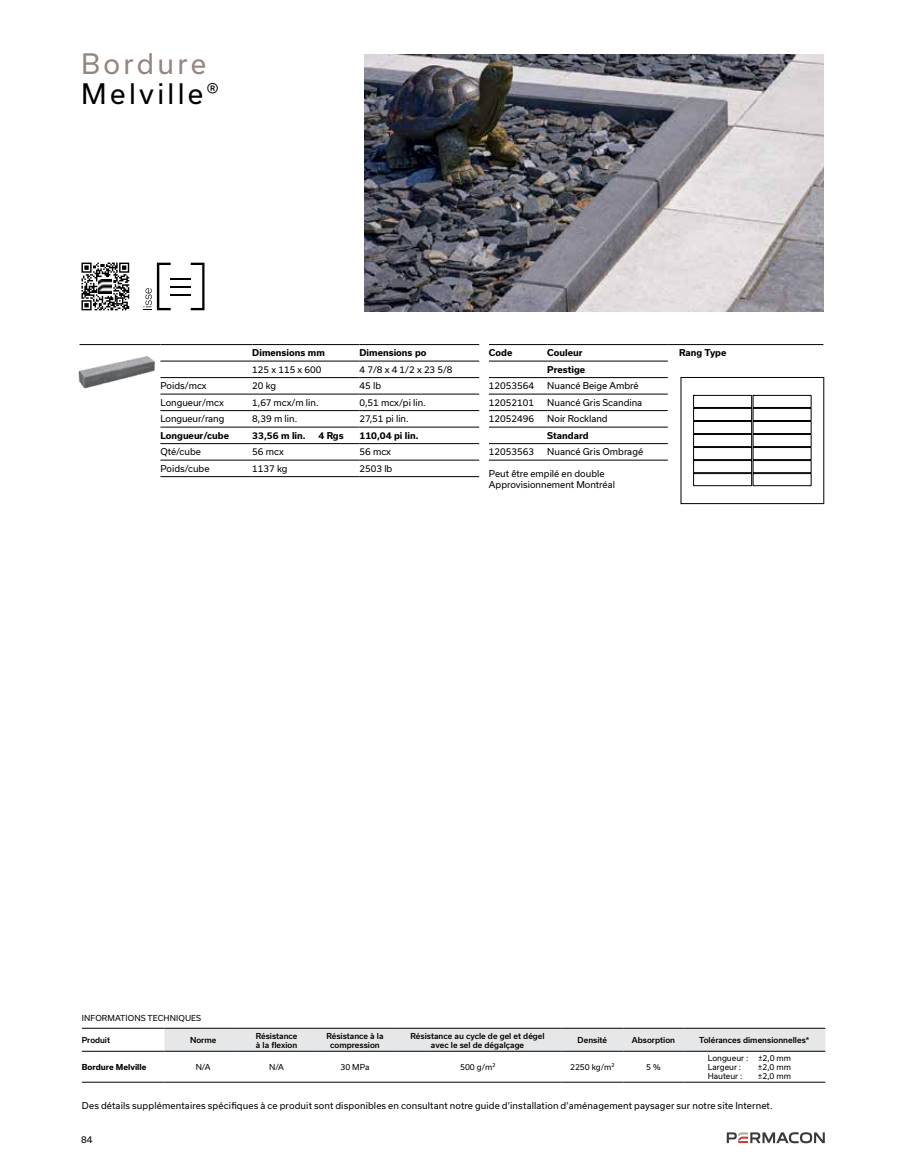
<style>
.page{position:relative;width:905px;height:1175px;background:#fff}
.page>*{position:absolute;margin:0;border:0;box-sizing:border-box;transform-origin:0 0}
.t1{font:27px "Usual";letter-spacing:.125em;color:#000}
.t2{font:27px "Usual";letter-spacing:.12em;color:#958680}
.t3{font:9px/10.5px "Usual";color:#000}
.t4{font:700 9px "Usual";color:#000}
.t5{font:500 7.8px/9px "Usual";color:#000;text-align:center}
.t6{font:7.8px/9px "Usual";color:#000}
.t7{font:700 7.8px "Usual";color:#000}
</style>
<div class="page">
<svg style="left:726px;top:1132px;width:98px;height:11px"></svg>
<div style="left:680px;top:377px;width:144px;height:127px;border:1px solid #000"></div>
<hr style="left:160px;top:361px;width:92px;height:1px;background:#000">
<hr style="left:252px;top:361px;width:107px;height:1px;background:#000">
<hr style="left:359px;top:361px;width:120px;height:1px;background:#000">
<hr style="left:160px;top:377px;width:92px;height:1px;background:#000">
<hr style="left:252px;top:377px;width:107px;height:1px;background:#000">
<hr style="left:359px;top:377px;width:120px;height:1px;background:#000">
<hr style="left:160px;top:394px;width:92px;height:1px;background:#000">
<hr style="left:252px;top:394px;width:107px;height:1px;background:#000">
<hr style="left:359px;top:394px;width:120px;height:1px;background:#000">
<hr style="left:160px;top:410px;width:92px;height:1px;background:#000">
<hr style="left:252px;top:410px;width:107px;height:1px;background:#000">
<hr style="left:359px;top:410px;width:120px;height:1px;background:#000">
<hr style="left:160px;top:427px;width:92px;height:1px;background:#000">
<hr style="left:252px;top:427px;width:107px;height:1px;background:#000">
<hr style="left:359px;top:427px;width:120px;height:1px;background:#000">
<hr style="left:160px;top:443px;width:92px;height:1px;background:#000">
<hr style="left:252px;top:443px;width:107px;height:1px;background:#000">
<hr style="left:359px;top:443px;width:120px;height:1px;background:#000">
<hr style="left:160px;top:460px;width:92px;height:1px;background:#000">
<hr style="left:252px;top:460px;width:107px;height:1px;background:#000">
<hr style="left:359px;top:460px;width:120px;height:1px;background:#000">
<hr style="left:160px;top:476px;width:92px;height:1px;background:#000">
<hr style="left:252px;top:476px;width:107px;height:1px;background:#000">
<hr style="left:359px;top:476px;width:120px;height:1px;background:#000">
<hr style="left:79px;top:344px;width:81px;height:1px;background:#000">
<hr style="left:160px;top:344px;width:92px;height:1px;background:#000">
<hr style="left:252px;top:344px;width:107px;height:1px;background:#000">
<hr style="left:359px;top:344px;width:120px;height:1px;background:#000">
<img style="left:365px;top:54px;width:459px;height:257px">
<div style="left:693px;top:395px;width:58px;height:12px;border:1px solid #000"></div>
<div style="left:693px;top:408px;width:58px;height:12px;border:1px solid #000"></div>
<div style="left:693px;top:421px;width:58px;height:13px;border:1px solid #000"></div>
<div style="left:693px;top:434px;width:58px;height:13px;border:1px solid #000"></div>
<div style="left:693px;top:447px;width:58px;height:13px;border:1px solid #000"></div>
<div style="left:693px;top:460px;width:58px;height:13px;border:1px solid #000"></div>
<div style="left:693px;top:473px;width:58px;height:13px;border:1px solid #000"></div>
<div style="left:753px;top:395px;width:58px;height:12px;border:1px solid #000"></div>
<div style="left:753px;top:408px;width:58px;height:12px;border:1px solid #000"></div>
<div style="left:753px;top:421px;width:58px;height:13px;border:1px solid #000"></div>
<div style="left:753px;top:434px;width:58px;height:13px;border:1px solid #000"></div>
<div style="left:753px;top:447px;width:58px;height:13px;border:1px solid #000"></div>
<div style="left:753px;top:460px;width:58px;height:13px;border:1px solid #000"></div>
<div style="left:753px;top:473px;width:58px;height:13px;border:1px solid #000"></div>
<img style="left:78px;top:356px;width:77px;height:33px">
<svg style="left:143px;top:263px;width:61px;height:47px"></svg>
<div style="left:164px;top:1029px;width:661px;height:22px;background:#e6e7e8"></div>
<hr style="left:82px;top:1081px;width:82px;height:1px;background:#000">
<hr style="left:164px;top:1081px;width:73px;height:1px;background:#000">
<hr style="left:237px;top:1081px;width:79px;height:1px;background:#000">
<hr style="left:316px;top:1081px;width:78px;height:1px;background:#000">
<hr style="left:394px;top:1081px;width:167px;height:1px;background:#000">
<hr style="left:561px;top:1081px;width:62px;height:1px;background:#000">
<hr style="left:623px;top:1081px;width:60px;height:1px;background:#000">
<hr style="left:683px;top:1081px;width:142px;height:1px;background:#000">
<hr style="left:82px;top:1028px;width:82px;height:1px;background:#000">
<hr style="left:164px;top:1028px;width:73px;height:1px;background:#000">
<hr style="left:237px;top:1028px;width:79px;height:1px;background:#000">
<hr style="left:316px;top:1028px;width:78px;height:1px;background:#000">
<hr style="left:394px;top:1028px;width:167px;height:1px;background:#000">
<hr style="left:561px;top:1028px;width:62px;height:1px;background:#000">
<hr style="left:623px;top:1028px;width:60px;height:1px;background:#000">
<hr style="left:683px;top:1028px;width:142px;height:1px;background:#000">
<hr style="left:82px;top:1051px;width:82px;height:1px;background:#000">
<hr style="left:164px;top:1051px;width:73px;height:1px;background:#000">
<hr style="left:237px;top:1051px;width:79px;height:1px;background:#000">
<hr style="left:316px;top:1051px;width:78px;height:1px;background:#000">
<hr style="left:394px;top:1051px;width:167px;height:1px;background:#000">
<hr style="left:561px;top:1051px;width:62px;height:1px;background:#000">
<hr style="left:623px;top:1051px;width:60px;height:1px;background:#000">
<hr style="left:683px;top:1051px;width:142px;height:1px;background:#000">
<svg style="left:81px;top:262px;width:49px;height:49px"></svg>
<svg style="left:81px;top:262px;width:48px;height:48px"></svg>
<img style="left:99px;top:279px;width:13px;height:15px">
<hr style="left:489px;top:361px;width:58px;height:1px;background:#000">
<hr style="left:547px;top:361px;width:120px;height:1px;background:#000">
<hr style="left:489px;top:377px;width:58px;height:1px;background:#000">
<hr style="left:547px;top:377px;width:120px;height:1px;background:#000">
<hr style="left:489px;top:394px;width:58px;height:1px;background:#000">
<hr style="left:547px;top:394px;width:120px;height:1px;background:#000">
<hr style="left:489px;top:410px;width:58px;height:1px;background:#000">
<hr style="left:547px;top:410px;width:120px;height:1px;background:#000">
<hr style="left:489px;top:427px;width:58px;height:1px;background:#000">
<hr style="left:547px;top:427px;width:120px;height:1px;background:#000">
<hr style="left:489px;top:443px;width:58px;height:1px;background:#000">
<hr style="left:547px;top:443px;width:120px;height:1px;background:#000">
<hr style="left:489px;top:460px;width:58px;height:1px;background:#000">
<hr style="left:547px;top:460px;width:120px;height:1px;background:#000">
<hr style="left:489px;top:344px;width:58px;height:1px;background:#000">
<hr style="left:547px;top:344px;width:120px;height:1px;background:#000">
<hr style="left:667px;top:344px;width:156px;height:1px;background:#000">
<h1 class="t2" style="left:81px;top:49px;width:127px">Bordure</h1>
<h1 class="t1" style="left:81px;top:79px;width:139px">Melville®</h1>
<p class="t4" style="left:252px;top:348px;width:74px">Dimensions mm</p>
<p class="t4" style="left:359px;top:348px;width:68px">Dimensions po</p>
<p class="t3" style="left:252px;top:364px;width:71px">125 x 115 x 600</p>
<p class="t3" style="left:359px;top:364px;width:95px">4 7/8 x 4 1/2 x 23 5/8</p>
<p class="t3" style="left:160px;top:380px;width:48px">Poids/mcx</p>
<p class="t3" style="left:252px;top:380px;width:25px">20 kg</p>
<p class="t3" style="left:359px;top:380px;width:23px">45 lb</p>
<p class="t3" style="left:160px;top:397px;width:65px">Longueur/mcx</p>
<p class="t3" style="left:252px;top:397px;width:68px">1,67 mcx/m lin.</p>
<p class="t3" style="left:359px;top:397px;width:68px">0,51 mcx/pi lin.</p>
<p class="t3" style="left:160px;top:413px;width:65px">Longueur/rang</p>
<p class="t3" style="left:252px;top:413px;width:46px">8,39 m lin.</p>
<p class="t3" style="left:359px;top:413px;width:51px">27,51 pi lin.</p>
<p class="t4" style="left:160px;top:430px;width:70px">Longueur/cube</p>
<p class="t4" style="left:252px;top:430px;width:55px">33,56 m lin.</p>
<p class="t4" style="left:359px;top:430px;width:61px">110,04 pi lin.</p>
<p class="t3" style="left:160px;top:446px;width:42px">Qté/cube</p>
<p class="t3" style="left:252px;top:446px;width:33px">56 mcx</p>
<p class="t3" style="left:359px;top:446px;width:33px">56 mcx</p>
<p class="t3" style="left:160px;top:463px;width:51px">Poids/cube</p>
<p class="t3" style="left:252px;top:463px;width:37px">1137 kg</p>
<p class="t3" style="left:359px;top:463px;width:34px">2503 lb</p>
<p class="t4" style="left:318px;top:430px;width:27px">4 Rgs</p>
<p class="t4" style="left:489px;top:348px;width:25px">Code</p>
<p class="t4" style="left:547px;top:348px;width:37px">Couleur</p>
<p class="t4" style="left:679px;top:348px;width:49px">Rang Type</p>
<p class="t4" style="left:547px;top:364px;width:39px">Prestige</p>
<p class="t3" style="left:489px;top:380px;width:47px">12053564</p>
<p class="t3" style="left:547px;top:380px;width:93px">Nuancé Beige Ambré</p>
<p class="t3" style="left:489px;top:397px;width:47px">12052101</p>
<p class="t3" style="left:547px;top:397px;width:96px">Nuancé Gris Scandina</p>
<p class="t3" style="left:489px;top:413px;width:47px">12052496</p>
<p class="t3" style="left:547px;top:413px;width:62px">Noir Rockland</p>
<p class="t4" style="left:547px;top:430px;width:43px">Standard</p>
<p class="t3" style="left:489px;top:446px;width:47px">12053563</p>
<p class="t3" style="left:547px;top:446px;width:97px">Nuancé Gris Ombragé</p>
<p class="t3" style="left:489px;top:468px;width:127px">Peut être empilé en double<br>Approvisionnement Montréal</p>
<p class="t6" style="left:82px;top:1013px;width:121px">INFORMATIONS TECHNIQUES</p>
<p class="t5" style="left:82px;top:1035px;width:30px">Produit</p>
<p class="t5" style="left:190px;top:1035px;width:28px">Norme</p>
<p class="t5" style="left:256px;top:1031px;width:43px;text-align:left">Résistance à la flexion</p>
<p class="t5" style="left:326px;top:1031px;width:59px">Résistance à la compression</p>
<p class="t5" style="left:410px;top:1031px;width:136px">Résistance au cycle de gel et dégel avec le sel de dégalçage</p>
<p class="t5" style="left:577px;top:1035px;width:31px">Densité</p>
<p class="t5" style="left:631px;top:1035px;width:45px">Absorption</p>
<p class="t5" style="left:699px;top:1035px;width:112px">Tolérances dimensionnelles*</p>
<p class="t7" style="left:82px;top:1062px;width:66px">Bordure Melville</p>
<p class="t6" style="left:196px;top:1062px;width:16px">N/A</p>
<p class="t6" style="left:269px;top:1062px;width:16px">N/A</p>
<p class="t6" style="left:340px;top:1062px;width:31px">30 MPa</p>
<p class="t6" style="left:460px;top:1062px;width:37px">500 g/m²</p>
<p class="t6" style="left:570px;top:1062px;width:46px">2250 kg/m²</p>
<p class="t6" style="left:646px;top:1062px;width:16px">5 %</p>
<p class="t6" style="left:707px;top:1053px;width:85px">Longueur : ±2,0 mm<br>Largeur :</p>
<p class="t6" style="left:758px;top:1062px;width:35px">±2,0 mm</p>
<p class="t6" style="left:707px;top:1071px;width:36px">Hauteur :</p>
<p class="t6" style="left:758px;top:1071px;width:35px">±2,0 mm</p>
<p class="t3" style="left:82px;top:1100px;width:692px">Des détails supplémentaires spécifiques à ce produit sont disponibles en consultant notre guide d’installation d’aménagement paysager sur notre site Internet.</p>
<p class="t3" style="left:81px;top:1134px;width:13px">84</p>
</div>
